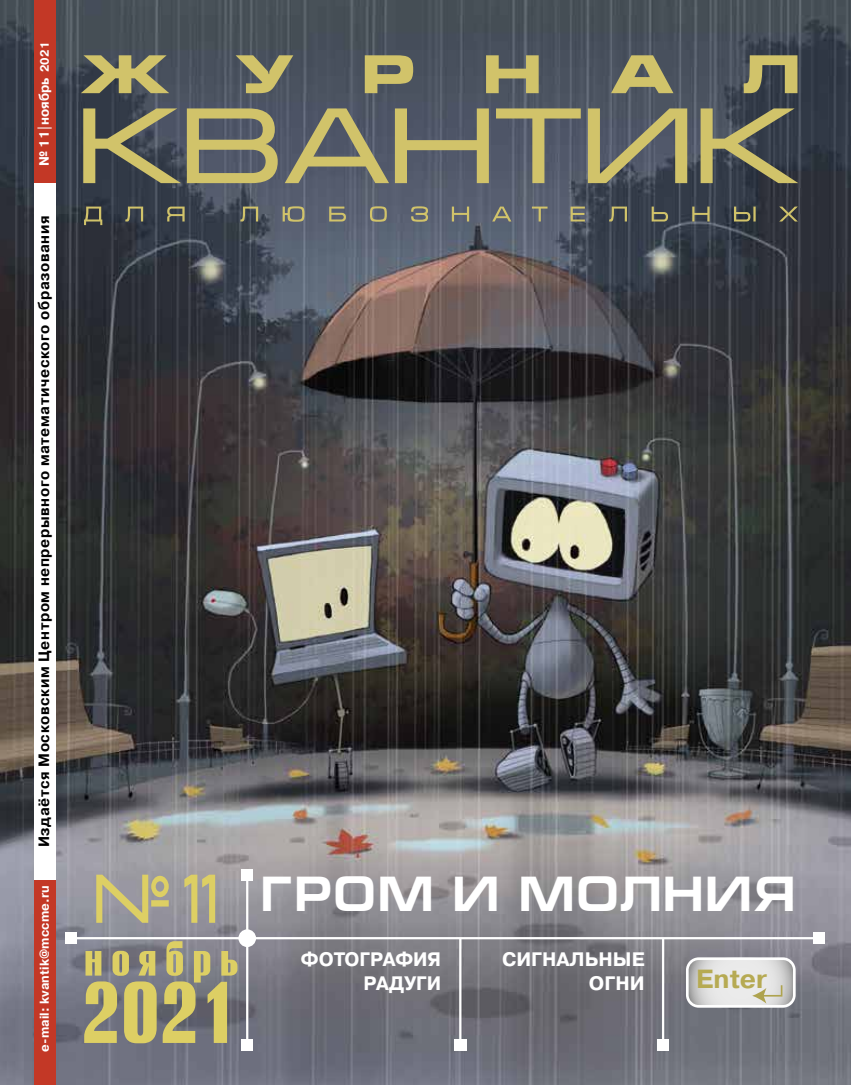
<style>
.page{position:relative;width:851px;height:1085px;background:#fff}
.page>*{position:absolute;margin:0;border:0;box-sizing:border-box;transform-origin:0 0}
.t1{font:700 85.8px "Rubrica";color:#ddcf64}
.t2{font:700 51px "Rubrica";letter-spacing:.155em;color:#ddcf64}
.t3{font:700 49.5px "Europe Ext";letter-spacing:.03em;color:#fff;scale:.94 1}
.t4{font:700 26.25px "Pragmatica C";color:#b6aa53}
.t5{font:700 19.5px/24px "Pragmatica C";color:#fff;text-align:right}
.t6{font:700 15px "Pragmatica C";letter-spacing:.04em;color:#000}
.t7{font:700 13.5px "Pragmatica C";letter-spacing:-.01em;color:#fff;scale:.96 1}
.t8{font:700 12.75px "Pragmatica C";letter-spacing:.01em;color:#fff}
.s1{font-size:12px}
.s2{font-family:"Babaev C";font-weight:400;font-size:66px;color:#ddcf64}
</style>
<div class="page">
<img style="left:0;top:0;width:850px;height:1084px">
<div style="left:34px;top:167px;width:21px;height:728px;background:#fff"></div>
<div style="left:34px;top:0;width:21px;height:183px;background:#c33826"></div>
<div style="left:34px;top:880px;width:21px;height:204px;background:#c33826"></div>
<hr style="left:74px;top:936px;width:750px;height:3px;background:#fff">
<div style="left:241px;top:1039px;width:12px;height:11px;background:#fff"></div>
<div style="left:65px;top:931px;width:12px;height:12px;background:#fff"></div>
<hr style="left:246px;top:868px;width:2px;height:176px;background:#fff">
<div style="left:454px;top:1039px;width:12px;height:11px;background:#fff"></div>
<hr style="left:459px;top:938px;width:2px;height:106px;background:#fff">
<hr style="left:662px;top:938px;width:2px;height:106px;background:#fff">
<div style="left:657px;top:1039px;width:11px;height:11px;background:#fff"></div>
<svg style="left:685px;top:957px;width:110px;height:50px;background:#dbdbd9"></svg>
<div style="left:813px;top:931px;width:11px;height:12px;background:#fff"></div>
<div style="left:241px;top:868px;width:12px;height:12px;background:#fff"></div>
<div style="left:238px;top:929px;width:18px;height:17px;background:#fff;border-radius:50%"></div>
<svg style="left:84px;top:206px;width:713px;height:19px;background:#585c5d"></svg>
<svg style="left:81px;top:55px;width:716px;height:38px;background:#6f7161"></svg>
<svg style="left:83px;top:108px;width:715px;height:75px;background:#7a7965"></svg>
<p class="t7" style="left:37px;top:166px;width:131px;rotate:-90deg">№ 11|ноябрь <span class="s1">2021</span></p>
<p class="t6" style="left:36px;top:847px;width:633px;rotate:-90deg">Издаётся Московским Центром непрерывного математического образования</p>
<p class="t8" style="left:37px;top:1051px;width:168px;rotate:-90deg">e-mail: kvantik@mccme.ru</p>
<h3 class="t3" style="left:93px;top:866px;width:747px"><span class="s2">№ 11</span> ГРОМ И МОЛНИЯ</h3>
<h2 class="t2" style="left:84px;top:923px;width:156px">ноябрь</h2>
<h1 class="t1" style="left:81px;top:955px;width:159px">2021</h1>
<h3 class="t5" style="left:301px;top:947px;width:142px">ФОТОГРАФИЯ<br>РАДУГИ</h3>
<h3 class="t5" style="left:502px;top:947px;width:144px">СИГНАЛЬНЫЕ<br>ОГНИ</h3>
<h3 class="t4" style="left:696px;top:963px;width:72px">Enter</h3>
</div>
